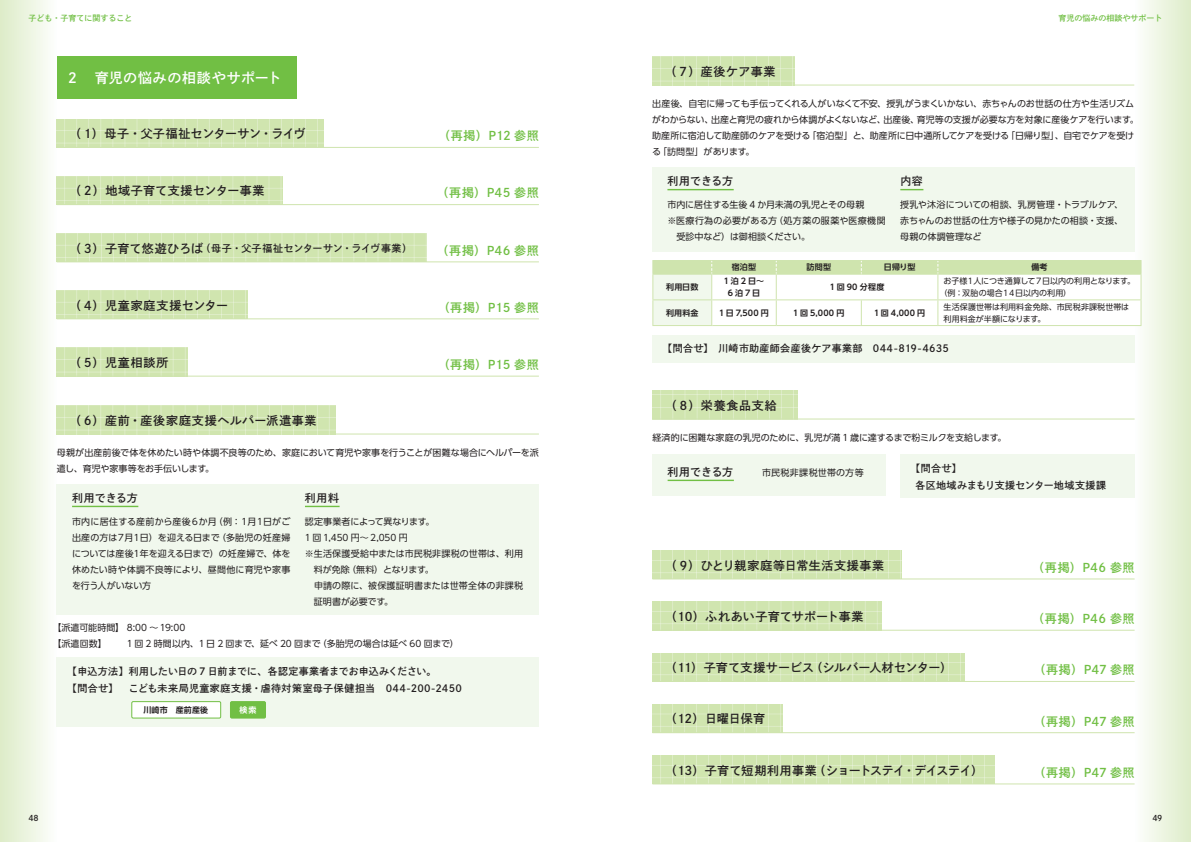
<style>
.page{position:relative;width:1191px;height:842px;background:#fff}
.page>*{position:absolute;margin:0;border:0;box-sizing:border-box;transform-origin:0 0}
.t1{font:14px "DNP Shuei Go Kin Std B";letter-spacing:.04em;color:#fff}
.t2{font:12px "DNP Shuei Go Kin Std B";letter-spacing:.03em;color:#231f20}
.t3{font:12px "DNP Shuei Go Kin Std B";letter-spacing:.04em;color:#71bf44}
.t4{font:12px "DNP Shuei Go Kin Std B";letter-spacing:-.025em;color:#231f20}
.t5{font:12px "DNP Shuei Go Kin Std B";letter-spacing:-.01em;color:#231f20}
.t6{font:12px "DNP Shuei Go Kin Std B";letter-spacing:.05em;color:#231f20}
.t7{font:12px "DNP Shuei Go Kin Std B";letter-spacing:.055em;color:#231f20}
.t8{font:11px "DNP Shuei Go Kin Std B";color:#231f20}
.t9{font:10px "DNP Shuei Go Kin Std B";letter-spacing:.03em;color:#231f20}
.t10{font:10px "DNP Shuei Go Kin Std B";letter-spacing:-.02em;color:#231f20}
.t11{font:9px/16px "UD Shin Go Pro";letter-spacing:-.005em;color:#231f20}
.t12{font:9px/16px "UD Shin Go Pro";letter-spacing:.015em;color:#231f20}
.t13{font:9px "UD Shin Go Pro";letter-spacing:-.035em;color:#231f20}
.t14{font:9px "UD Shin Go Pro";letter-spacing:.035em;color:#231f20}
.t15{font:700 8px "UD Shin Go Pro De";letter-spacing:.025em;color:#231f20}
.t16{font:8px/12px "UD Shin Go Pro";color:#231f20}
.t17{font:8px "DNP Shuei Go Kin Std B";color:#71bf44}
.t18{font:8px "UD Shin Go Pro";letter-spacing:-.025em;color:#231f20}
.t19{font:8px "DNP Shuei Go Kin Std B";color:#231f20}
.t20{font:700 8px "UD Shin Go Pro De";color:#fff}
.s1{font-size:12px}
</style>
<div class="page">
<div style="left:0;top:0;width:57px;height:842px;background:linear-gradient(to right,#ddecc7,#fdfefd)"></div>
<div style="left:1134px;top:0;width:57px;height:842px;background:linear-gradient(to right,#fefefe,#ddecc8)"></div>
<div style="left:57px;top:484px;width:482px;height:130px;background:#f1f8ed"></div>
<div style="left:652px;top:167px;width:482px;height:85px;background:#f1f8ed"></div>
<hr style="left:72px;top:506px;width:66px;height:1px;background:#71bf44">
<hr style="left:667px;top:189px;width:66px;height:1px;background:#71bf44">
<hr style="left:305px;top:506px;width:34px;height:1px;background:#71bf44">
<svg style="left:900px;top:189px;width:23px;height:1px"></svg>
<img style="left:57px;top:119px;width:266px;height:28px">
<hr style="left:57px;top:147px;width:482px;height:1px;background:#cfe4ae">
<img style="left:57px;top:176px;width:226px;height:28px">
<hr style="left:57px;top:204px;width:482px;height:1px;background:#cfe4ae">
<img style="left:57px;top:290px;width:190px;height:28px">
<hr style="left:57px;top:318px;width:482px;height:1px;background:#cfe4ae">
<img style="left:57px;top:348px;width:131px;height:28px">
<hr style="left:57px;top:376px;width:482px;height:1px;background:#cfe4ae">
<img style="left:57px;top:234px;width:369px;height:27px">
<hr style="left:57px;top:261px;width:482px;height:1px;background:#cfe4ae">
<div style="left:57px;top:57px;width:240px;height:42px;background:#71bf44"></div>
<hr style="left:57px;top:434px;width:482px;height:1px;background:#cfe4ae">
<hr style="left:652px;top:85px;width:482px;height:1px;background:#cfe4ae">
<img style="left:57px;top:406px;width:278px;height:28px">
<img style="left:652px;top:57px;width:142px;height:28px">
<div style="left:57px;top:657px;width:482px;height:70px;background:#f1f8ed"></div>
<div style="left:230px;top:702px;width:35px;height:16px;background:#71bf44"></div>
<div style="left:230px;top:701px;width:36px;height:17px;border:1px solid #71bf44"></div>
<div style="left:132px;top:702px;width:89px;height:16px;background:#fff"></div>
<div style="left:131px;top:701px;width:90px;height:17px;border:1px solid #71bf44"></div>
<hr style="left:652px;top:260px;width:59px;height:1px;background:#cfe4ae">
<hr style="left:711px;top:260px;width:65px;height:1px;background:#cfe4ae">
<hr style="left:776px;top:260px;width:85px;height:1px;background:#cfe4ae">
<hr style="left:861px;top:260px;width:77px;height:1px;background:#cfe4ae">
<hr style="left:938px;top:260px;width:203px;height:1px;background:#cfe4ae">
<svg style="left:652px;top:261px;width:489px;height:64px"></svg>
<hr style="left:652px;top:299px;width:60px;height:1px;background:#cfe4ae">
<hr style="left:652px;top:325px;width:60px;height:1px;background:#cfe4ae">
<hr style="left:712px;top:299px;width:64px;height:1px;background:#cfe4ae">
<hr style="left:776px;top:299px;width:85px;height:1px;background:#cfe4ae">
<hr style="left:712px;top:325px;width:64px;height:1px;background:#cfe4ae">
<hr style="left:776px;top:325px;width:85px;height:1px;background:#cfe4ae">
<hr style="left:861px;top:299px;width:77px;height:1px;background:#cfe4ae">
<hr style="left:938px;top:299px;width:203px;height:1px;background:#cfe4ae">
<hr style="left:861px;top:325px;width:77px;height:1px;background:#cfe4ae">
<hr style="left:938px;top:325px;width:203px;height:1px;background:#cfe4ae">
<img style="left:652px;top:391px;width:145px;height:28px">
<hr style="left:652px;top:419px;width:482px;height:1px;background:#cfe4ae">
<div style="left:652px;top:454px;width:234px;height:42px;background:#f1f8ed"></div>
<hr style="left:667px;top:480px;width:67px;height:1px;background:#71bf44">
<img style="left:652px;top:551px;width:250px;height:27px">
<hr style="left:652px;top:578px;width:482px;height:1px;background:#cfe4ae">
<img style="left:652px;top:602px;width:229px;height:28px">
<hr style="left:652px;top:630px;width:482px;height:1px;background:#cfe4ae">
<img style="left:652px;top:653px;width:312px;height:28px">
<hr style="left:652px;top:681px;width:482px;height:1px;background:#cfe4ae">
<img style="left:652px;top:704px;width:131px;height:28px">
<hr style="left:652px;top:732px;width:482px;height:1px;background:#cfe4ae">
<img style="left:652px;top:756px;width:342px;height:27px">
<hr style="left:652px;top:783px;width:482px;height:1px;background:#cfe4ae">
<div style="left:652px;top:335px;width:482px;height:27px;background:#f1f8ed"></div>
<div style="left:900px;top:454px;width:234px;height:44px;background:#f1f8ed"></div>
<p class="t17" style="left:28px;top:13px;width:106px">子ども・子育てに関すること</p>
<p class="t1" style="left:65px;top:68px;width:218px">２　育児の悩みの相談やサポート</p>
<p class="t5" style="left:69px;top:125px;width:238px">（１）母子・父子福祉センターサン・ライヴ</p>
<p class="t3" style="left:438px;top:127px;width:102px">（再掲）P12 参照</p>
<p class="t2" style="left:69px;top:182px;width:197px">（２）地域子育て支援センター事業</p>
<p class="t3" style="left:436px;top:185px;width:104px">（再掲）P45 参照</p>
<p class="t9" style="left:69px;top:241px;width:344px"><span class="s1">（３）子育て悠遊ひろば</span>（母子・父子福祉センターサン・ライヴ事業）</p>
<p class="t3" style="left:436px;top:242px;width:104px">（再掲）P46 参照</p>
<p class="t7" style="left:69px;top:297px;width:161px">（４）児童家庭支援センター</p>
<p class="t3" style="left:438px;top:299px;width:103px">（再掲）P15 参照</p>
<p class="t2" style="left:69px;top:354px;width:101px">（５）児童相談所</p>
<p class="t3" style="left:438px;top:356px;width:103px">（再掲）P15 参照</p>
<p class="t6" style="left:69px;top:412px;width:249px">（６）産前・産後家庭支援ヘルパー派遣事業</p>
<p class="t11" style="left:57px;top:444px;width:483px">母親が出産前後で体を休めたい時や体調不良等のため、家庭において育児や家事を行うことが困難な場合にヘルパーを派遣し、育児や家事等をお手伝いします。</p>
<p class="t8" style="left:72px;top:490px;width:67px">利用できる方</p>
<p class="t11" style="left:72px;top:513px;width:220px;text-align:justify">市内に居住する産前から産後６か月（例：１月１日がご出産の方は７月１日）を迎える日まで（多胎児の妊産婦については産後１年を迎える日まで）の妊産婦で、体を休めたい時や体調不良等により、昼間他に育児や家事を行う人がいない方</p>
<p class="t8" style="left:305px;top:490px;width:36px">利用料</p>
<p class="t13" style="left:305px;top:514px;width:131px">認定事業者によって異なります。</p>
<p class="t11" style="left:305px;top:529px;width:104px">1 回 1,450 円～2,050 円</p>
<p class="t11" style="left:314px;top:545px;width:211px;text-indent:-9px">※生活保護受給中または市民税非課税の世帯は、利用料が免除（無料）となります。</p>
<p class="t11" style="left:314px;top:577px;width:211px;text-indent:-9px">　申請の際に、被保護証明書または世帯全体の非課税証明書が必要です。</p>
<p class="t12" style="left:52px;top:619px;width:135px">【派遣可能時間】 8:00 ～19:00</p>
<p class="t11" style="left:52px;top:635px;width:56px">【派遣回数】</p>
<p class="t11" style="left:127px;top:635px;width:333px">1 回 2 時間以内、1 日 2 回まで、延べ 20 回まで（多胎児の場合は延べ 60 回まで）</p>
<p class="t10" style="left:67px;top:664px;width:371px">【申込方法】利用したい日の 7 日前までに、各認定事業者までお申込みください。</p>
<p class="t9" style="left:67px;top:681px;width:396px">【問合せ】 こども未来局児童家庭支援・虐待対策室母子保健担当　044-200-2450</p>
<p class="t15" style="left:143px;top:703px;width:66px">川崎市　産前産後</p>
<p class="t20" style="left:239px;top:703px;width:19px">検索</p>
<p class="t2" style="left:664px;top:63px;width:112px">（７）産後ケア事業</p>
<p class="t17" style="left:1058px;top:13px;width:105px">育児の悩みの相談やサポート</p>
<p class="t11" style="left:652px;top:95px;width:488px">出産後、自宅に帰っても手伝ってくれる人がいなくて不安、授乳がうまくいかない、赤ちゃんのお世話の仕方や生活リズムがわからない、出産と育児の疲れから体調がよくないなど、出産後、育児等の支援が必要な方を対象に産後ケアを行います。助産所に宿泊して助産師のケアを受ける「宿泊型」と、助産所に日中通所してケアを受ける「日帰り型」、自宅でケアを受ける「訪問型」があります。</p>
<p class="t8" style="left:667px;top:174px;width:67px">利用できる方</p>
<p class="t11" style="left:667px;top:196px;width:199px">市内に居住する生後 4 か月未満の乳児とその母親</p>
<p class="t12" style="left:676px;top:212px;width:211px;text-indent:-9px">※医療行為の必要がある方（処方薬の服薬や医療機関受診中など）は御相談ください。</p>
<p class="t8" style="left:900px;top:174px;width:24px">内容</p>
<p class="t11" style="left:900px;top:196px;width:224px;text-align:justify">授乳や沐浴についての相談、乳房管理・トラブルケア、赤ちゃんのお世話の仕方や様子の見かたの相談・支援、母親の体調管理など</p>
<p class="t15" style="left:666px;top:281px;width:34px">利用日数</p>
<p class="t15" style="left:732px;top:261px;width:26px">宿泊型</p>
<p class="t15" style="left:806px;top:261px;width:26px">訪問型</p>
<p class="t15" style="left:884px;top:261px;width:33px">日帰り型</p>
<p class="t15" style="left:1031px;top:261px;width:18px">備考</p>
<p class="t15" style="left:724px;top:275px;width:42px">1泊2日～</p>
<p class="t15" style="left:728px;top:287px;width:34px">6泊7日</p>
<p class="t15" style="left:830px;top:281px;width:56px">1回 90 分程度</p>
<p class="t18" style="left:943px;top:275px;width:193px">お子様１人につき通算して７日以内の利用となります。</p>
<p class="t16" style="left:939px;top:287px;width:133px">（例：双胎の場合１４日以内の利用）</p>
<p class="t15" style="left:666px;top:306px;width:34px">利用料金</p>
<p class="t15" style="left:719px;top:306px;width:51px">1 日 7,500 円</p>
<p class="t15" style="left:793px;top:306px;width:53px">1 回 5,000 円</p>
<p class="t15" style="left:874px;top:306px;width:53px">1 回 4,000 円</p>
<p class="t16" style="left:943px;top:300px;width:187px">生活保護世帯は利用料金免除、市民税非課税世帯は利用料金が半額になります。</p>
<p class="t9" style="left:662px;top:342px;width:288px">【問合せ】川崎市助産師会産後ケア事業部　044-819-4635</p>
<p class="t2" style="left:665px;top:397px;width:113px">（８）栄養食品支給</p>
<p class="t11" style="left:652px;top:429px;width:356px">経済的に困難な家庭の乳児のために、乳児が満 1 歳に達するまで粉ミルクを支給します。</p>
<p class="t8" style="left:667px;top:464px;width:67px">利用できる方</p>
<p class="t14" style="left:762px;top:466px;width:103px">市民税非課税世帯の方等</p>
<p class="t9" style="left:910px;top:461px;width:52px">【問合せ】</p>
<p class="t9" style="left:915px;top:478px;width:192px">各区地域みまもり支援センター地域支援課</p>
<p class="t2" style="left:665px;top:557px;width:221px">（９）ひとり親家庭等日常生活支援事業</p>
<p class="t3" style="left:1032px;top:559px;width:104px">（再掲）P46 参照</p>
<p class="t2" style="left:665px;top:608px;width:200px">（10）ふれあい子育てサポート事業</p>
<p class="t3" style="left:1032px;top:610px;width:104px">（再掲）P46 参照</p>
<p class="t2" style="left:665px;top:659px;width:289px">（11）子育て支援サービス（シルバー人材センター）</p>
<p class="t3" style="left:1033px;top:661px;width:102px">（再掲）P47 参照</p>
<p class="t2" style="left:665px;top:710px;width:102px">（12）日曜日保育</p>
<p class="t3" style="left:1033px;top:713px;width:102px">（再掲）P47 参照</p>
<p class="t4" style="left:665px;top:762px;width:320px">（13）子育て短期利用事業（ショートステイ・デイステイ）</p>
<p class="t3" style="left:1033px;top:764px;width:102px">（再掲）P47 参照</p>
<p class="t19" style="left:28px;top:812px;width:12px">48</p>
<p class="t19" style="left:1152px;top:812px;width:12px">49</p>
</div>
